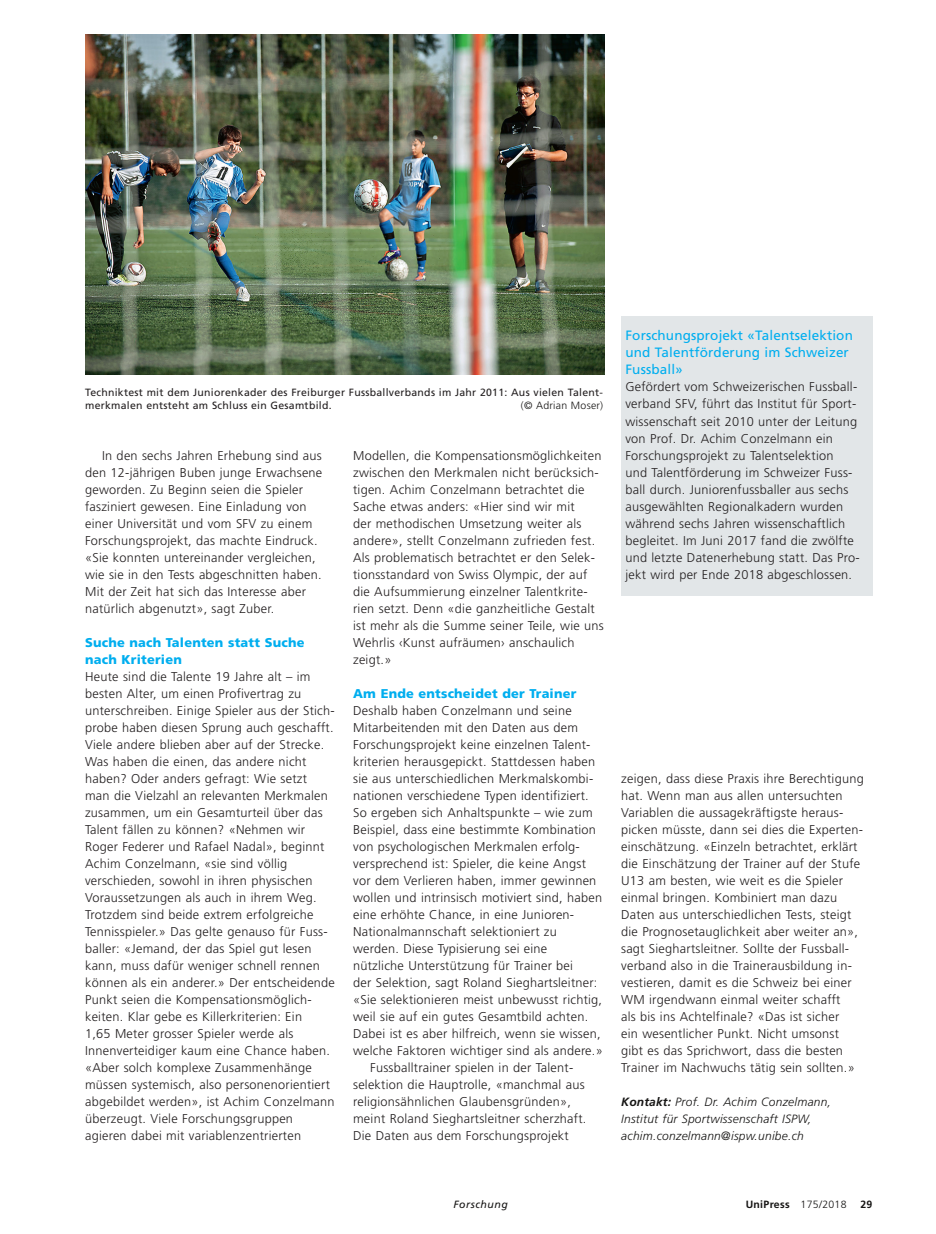
<style>
.page{position:relative;width:936px;height:1234px;background:#fff}
.page>*{position:absolute;margin:0;border:0;box-sizing:border-box;transform-origin:0 0}
.t1{font:13.5px/17px "Frutiger LT Std";letter-spacing:.01em;color:#00aeef}
.t2{font:300 12.75px/17px "Frutiger LT Std";letter-spacing:.02em;color:#231f20}
.t3{font:900 12.75px/17px "Frutiger LT Std";letter-spacing:.015em;color:#00aeef}
.t4{font:italic 300 12px/17px "Frutiger LT Std";letter-spacing:.02em;color:#161514}
.t5{font:10.5px/12.8px "Frutiger LT Std";letter-spacing:.025em;color:#231f20}
.t6{font:700 10.5px "Frutiger";letter-spacing:.03em;color:#161514}
.t7{font:300 10.5px "Frutiger LT Std";letter-spacing:.025em;color:#161514}
.t8{font:italic 10.5px "Frutiger LT Std";letter-spacing:.05em;color:#161514}
.s1{font-weight:700}
.s2{font-weight:300}
</style>
<div class="page">
<div style="left:621px;top:316px;width:251px;height:279px;background:#e2e6e8"></div>
<img style="left:85px;top:34px;width:519px;height:340px">
<p class="t5" style="left:85px;top:386px;width:519px">Techniktest mit dem Juniorenkader des Freiburger Fussballverbands im Jahr 2011: Aus vielen Talent&shy;merkmalen entsteht am Schluss ein Gesamtbild.</p>
<p class="t7" style="left:521px;top:399px;width:84px">(© Adrian Moser)</p>
<p class="t2" style="left:85px;top:447px;width:239px;text-indent:17px">In den sechs Jahren Erhebung sind aus den 12-jährigen Buben junge Erwachsene geworden. Zu Beginn seien die Spieler fasziniert gewesen. Eine Einladung von einer Universität und vom SFV zu einem Forschungsprojekt, das machte Eindruck. «Sie konnten untereinander vergleichen, wie sie in den Tests abgeschnitten haben.<br>Mit der Zeit hat sich das Interesse aber natürlich abgenutzt», sagt Zuber.</p>
<p class="t3" style="left:85px;top:633px;width:221px">Suche nach Talenten statt Suche nach Kriterien</p>
<p class="t2" style="left:85px;top:668px;width:251px">Heute sind die Talente 19 Jahre alt – im besten Alter, um einen Profivertrag zu unterschreiben. Einige Spieler aus der Stich&shy;probe haben diesen Sprung auch geschafft.<br>Viele andere blieben aber auf der Strecke.<br>Was haben die einen, das andere nicht haben? Oder anders gefragt: Wie setzt<br>man die Vielzahl an relevanten Merkmalen zusammen, um ein Gesamturteil über das Talent fällen zu können? «Nehmen wir Roger Federer und Rafael Nadal», beginnt Achim Conzelmann, «sie sind völlig verschieden, sowohl in ihren physischen Voraussetzungen als auch in ihrem Weg.<br>Trotzdem sind beide extrem erfolgreiche Tennisspieler.» Das gelte genauso für Fuss&shy;baller: «Jemand, der das Spiel gut lesen kann, muss dafür weniger schnell rennen können als ein anderer.» Der entscheidende Punkt seien die Kompensationsmöglich&shy;keiten. Klar gebe es Killerkriterien: Ein<br>1,65 Meter grosser Spieler werde als Innenverteidiger kaum eine Chance haben. «Aber solch komplexe Zusammenhänge müssen systemisch, also personenorientiert abgebildet werden», ist Achim Conzelmann überzeugt. Viele Forschungsgruppen agieren dabei mit variablenzentrierten</p>
<p class="t2" style="left:353px;top:447px;width:252px">Modellen, die Kompensationsmöglichkeiten zwischen den Merkmalen nicht berücksich&shy;tigen. Achim Conzelmann betrachtet die Sache etwas anders: «Hier sind wir mit<br>der methodischen Umsetzung weiter als andere», stellt Conzelmann zufrieden fest.<br>Als problematisch betrachtet er den Selek&shy;tionsstandard von Swiss Olympic, der auf die Aufsummierung einzelner Talentkrite&shy;rien setzt. Denn «die ganzheitliche Gestalt ist mehr als die Summe seiner Teile, wie uns Wehrlis ‹Kunst aufräumen› anschaulich zeigt.»</p>
<p class="t3" style="left:353px;top:684px;width:225px">Am Ende entscheidet der Trainer</p>
<p class="t2" style="left:353px;top:702px;width:220px">Deshalb haben Conzelmann und seine</p>
<p class="t2" style="left:353px;top:719px;width:226px">Mitarbeitenden mit den Daten aus dem</p>
<p class="t2" style="left:353px;top:736px;width:239px">Forschungsprojekt keine einzelnen Talent-</p>
<p class="t2" style="left:353px;top:753px;width:243px">kriterien herausgepickt. Stattdessen haben</p>
<p class="t2" style="left:353px;top:770px;width:242px">sie aus unterschiedlichen Merkmalskombi-</p>
<p class="t2" style="left:353px;top:787px;width:237px">nationen verschiedene Typen identifiziert.</p>
<p class="t2" style="left:353px;top:804px;width:241px">So ergeben sich Anhaltspunkte – wie zum</p>
<p class="t2" style="left:353px;top:821px;width:244px">Beispiel, dass eine bestimmte Kombination</p>
<p class="t2" style="left:353px;top:838px;width:228px">von psychologischen Merkmalen erfolg-</p>
<p class="t2" style="left:353px;top:855px;width:234px">versprechend ist: Spieler, die keine Angst</p>
<p class="t2" style="left:353px;top:872px;width:245px">vor dem Verlieren haben, immer gewinnen</p>
<p class="t2" style="left:353px;top:889px;width:250px">wollen und intrinsisch motiviert sind, haben</p>
<p class="t2" style="left:353px;top:906px;width:222px">eine erhöhte Chance, in eine Junioren-</p>
<p class="t2" style="left:353px;top:923px;width:205px">Nationalmannschaft selektioniert zu</p>
<p class="t2" style="left:353px;top:940px;width:196px">werden. Diese Typisierung sei eine</p>
<p class="t2" style="left:353px;top:957px;width:221px">nützliche Unterstützung für Trainer bei</p>
<p class="t2" style="left:353px;top:974px;width:246px">der Selektion, sagt Roland Sieghartsleitner:</p>
<p class="t2" style="left:353px;top:991px;width:250px">«Sie selektionieren meist unbewusst richtig,</p>
<p class="t2" style="left:353px;top:1008px;width:236px">weil sie auf ein gutes Gesamtbild achten.</p>
<p class="t2" style="left:353px;top:1025px;width:249px">Dabei ist es aber hilfreich, wenn sie wissen,</p>
<p class="t2" style="left:353px;top:1042px;width:251px">welche Faktoren wichtiger sind als andere.»</p>
<p class="t2" style="left:370px;top:1059px;width:205px">Fussballtrainer spielen in der Talent-</p>
<p class="t2" style="left:353px;top:1076px;width:233px">selektion die Hauptrolle, «manchmal aus</p>
<p class="t2" style="left:353px;top:1093px;width:219px">religionsähnlichen Glaubensgründen»,</p>
<p class="t2" style="left:353px;top:1110px;width:235px">meint Roland Sieghartsleitner scherzhaft.</p>
<p class="t2" style="left:353px;top:1127px;width:217px">Die Daten aus dem Forschungsprojekt</p>
<p class="t1" style="left:625px;top:327px;width:229px">Forschungsprojekt «Talentselektion und Talentförderung im Schweizer<br>Fussball»</p>
<p class="t2" style="left:625px;top:378px;width:236px">Gefördert vom Schweizerischen Fussball&shy;verband SFV, führt das Institut für Sport&shy;wissenschaft seit 2010 unter der Leitung von Prof. Dr. Achim Conzelmann ein Forschungsprojekt zu Talentselektion<br>und Talentförderung im Schweizer Fuss&shy;ball durch. Juniorenfussballer aus sechs ausgewählten Regionalkadern wurden während sechs Jahren wissenschaftlich begleitet. Im Juni 2017 fand die zwölfte und letzte Datenerhebung statt. Das Pro&shy;jekt wird per Ende 2018 abgeschlossen.</p>
<p class="t2" style="left:621px;top:770px;width:244px">zeigen, dass diese Praxis ihre Berechtigung hat. Wenn man aus allen untersuchten Variablen die aussagekräftigste heraus&shy;picken müsste, dann sei dies die Experten&shy;einschätzung. «Einzeln betrachtet, erklärt die Einschätzung der Trainer auf der Stufe U13 am besten, wie weit es die Spieler einmal bringen. Kombiniert man dazu Daten aus unterschiedlichen Tests, steigt die Prognosetauglichkeit aber weiter an», sagt Sieghartsleitner. Sollte der Fussball&shy;verband also in die Trainerausbildung in&shy;vestieren, damit es die Schweiz bei einer WM irgendwann einmal weiter schafft<br>als bis ins Achtelfinale? «Das ist sicher<br>ein wesentlicher Punkt. Nicht umsonst gibt es das Sprichwort, dass die besten Trainer im Nachwuchs tätig sein sollten.»</p>
<p class="t4" style="left:621px;top:1093px;width:211px"><span class="s1">Kontakt:</span> Prof. Dr. Achim Conzelmann,<br>Institut für Sportwissenschaft ISPW, achim.conzelmann@ispw.unibe.ch</p>
<p class="t8" style="left:453px;top:1198px;width:56px">Forschung</p>
<p class="t6" style="left:745px;top:1198px;width:102px">UniPress <span class="s2">175/2018</span></p>
<p class="t6" style="left:860px;top:1198px;width:13px">29</p>
</div>
